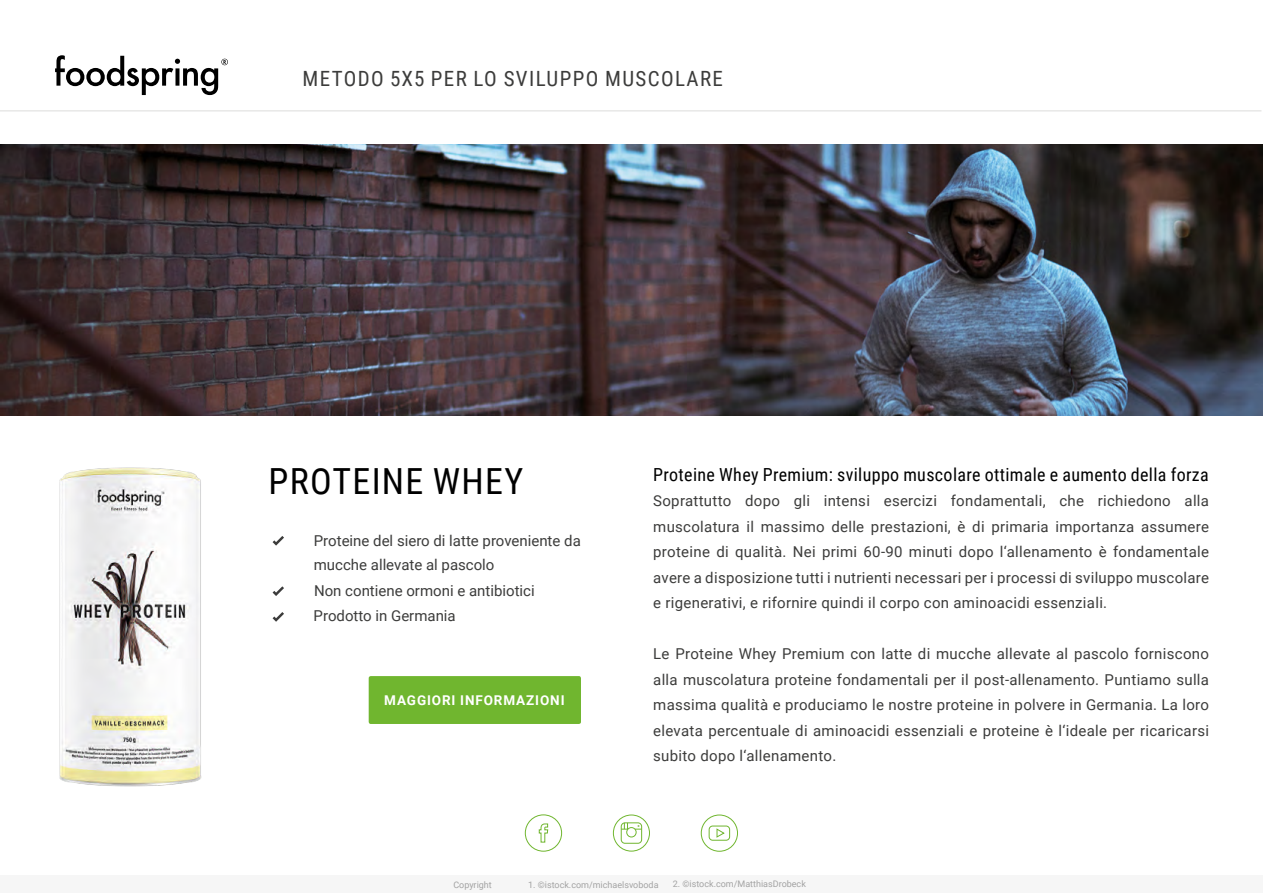
<style>
.page{position:relative;width:1263px;height:893px;background:#fff}
.page>*{position:absolute;margin:0;border:0;box-sizing:border-box;transform-origin:0 0}
.t1{font:36px "Roboto Condensed";letter-spacing:.035em;color:#000}
.t2{font:21px "Roboto Condensed";letter-spacing:.065em;color:#3c3c3b}
.t3{font:18px "Roboto Condensed";letter-spacing:.02em;color:#000}
.t4{font:15px/25.5px "Roboto";color:#3c3c3b;text-align:justify}
.t5{font:700 13.5px "Roboto";letter-spacing:.065em;color:#fff}
.t6{font:9px "Roboto";color:#a3a3a3}
</style>
<div class="page">
<hr style="left:0;top:110px;width:1261px;height:1px;background:#e0e0df">
<svg style="left:55px;top:55px;width:173px;height:40px"></svg>
<img style="left:0;top:145px;width:1263px;height:270px">
<svg style="left:525px;top:814px;width:37px;height:38px"></svg>
<div style="left:701px;top:815px;width:37px;height:36px;border:1px solid #70b62f;border-radius:50%"></div>
<svg style="left:708px;top:825px;width:22px;height:16px"></svg>
<div style="left:613px;top:815px;width:37px;height:36px;border:1px solid #70b62f;border-radius:50%"></div>
<div style="left:621px;top:823px;width:21px;height:20px;border:1px solid #70b62f;border-radius:4px"></div>
<div style="left:626px;top:827px;width:10px;height:10px;border:1px solid #70b62f;border-radius:50%"></div>
<svg style="left:635px;top:825px;width:7px;height:5px"></svg>
<svg style="left:621px;top:823px;width:7px;height:7px"></svg>
<div style="left:0;top:875px;width:1263px;height:18px;background:#f6f6f6"></div>
<svg style="left:273px;top:536px;width:11px;height:10px"></svg>
<svg style="left:273px;top:586px;width:11px;height:10px"></svg>
<svg style="left:273px;top:612px;width:11px;height:10px"></svg>
<div style="left:41px;top:449px;width:182px;height:339px;background:#fff;opacity:.75"></div>
<div style="left:369px;top:676px;width:212px;height:48px;background:#70b62f;border-radius:2px"></div>
<h2 class="t2" style="left:302px;top:64px;width:422px">METODO 5X5 PER LO SVILUPPO MUSCOLARE</h2>
<h1 class="t1" style="left:269px;top:456px;width:256px">PROTEINE WHEY</h1>
<p class="t4" style="left:314px;top:527px;width:269px;text-align:left">Proteine del siero di latte proveniente da mucche allevate al pascolo<br>Non contiene ormoni e antibiotici<br>Prodotto in Germania</p>
<p class="t5" style="left:384px;top:691px;width:182px">MAGGIORI INFORMAZIONI</p>
<p class="t3" style="left:653px;top:462px;width:557px">Proteine Whey Premium: sviluppo muscolare ottimale e aumento della forza</p>
<p class="t4" style="left:653px;top:488px;width:557px">Soprattutto dopo gli intensi esercizi fondamentali, che richiedono alla muscolatura il massimo delle prestazioni, è di primaria importanza assumere proteine di qualità. Nei primi 60-90 minuti dopo l‘allenamento è fondamentale avere a disposizione tutti i nutrienti necessari per i processi di sviluppo muscolare e rigenerativi, e rifornire quindi il corpo con aminoacidi essenziali.</p>
<p class="t4" style="left:653px;top:641px;width:557px">Le Proteine Whey Premium con latte di mucche allevate al pascolo forniscono alla muscolatura proteine fondamentali per il post-allenamento. Puntiamo sulla massima qualità e produciamo le nostre proteine in polvere in Germania. La loro elevata percentuale di aminoacidi essenziali e proteine è l‘ideale per ricaricarsi subito dopo l‘allenamento.</p>
<p class="t6" style="left:453px;top:878px;width:40px">Copyright</p>
<p class="t6" style="left:528px;top:878px;width:132px">1. ©istock.com/michaelsvoboda</p>
<p class="t6" style="left:673px;top:878px;width:135px">2. ©istock.com/MatthiasDrobeck</p>
</div>
